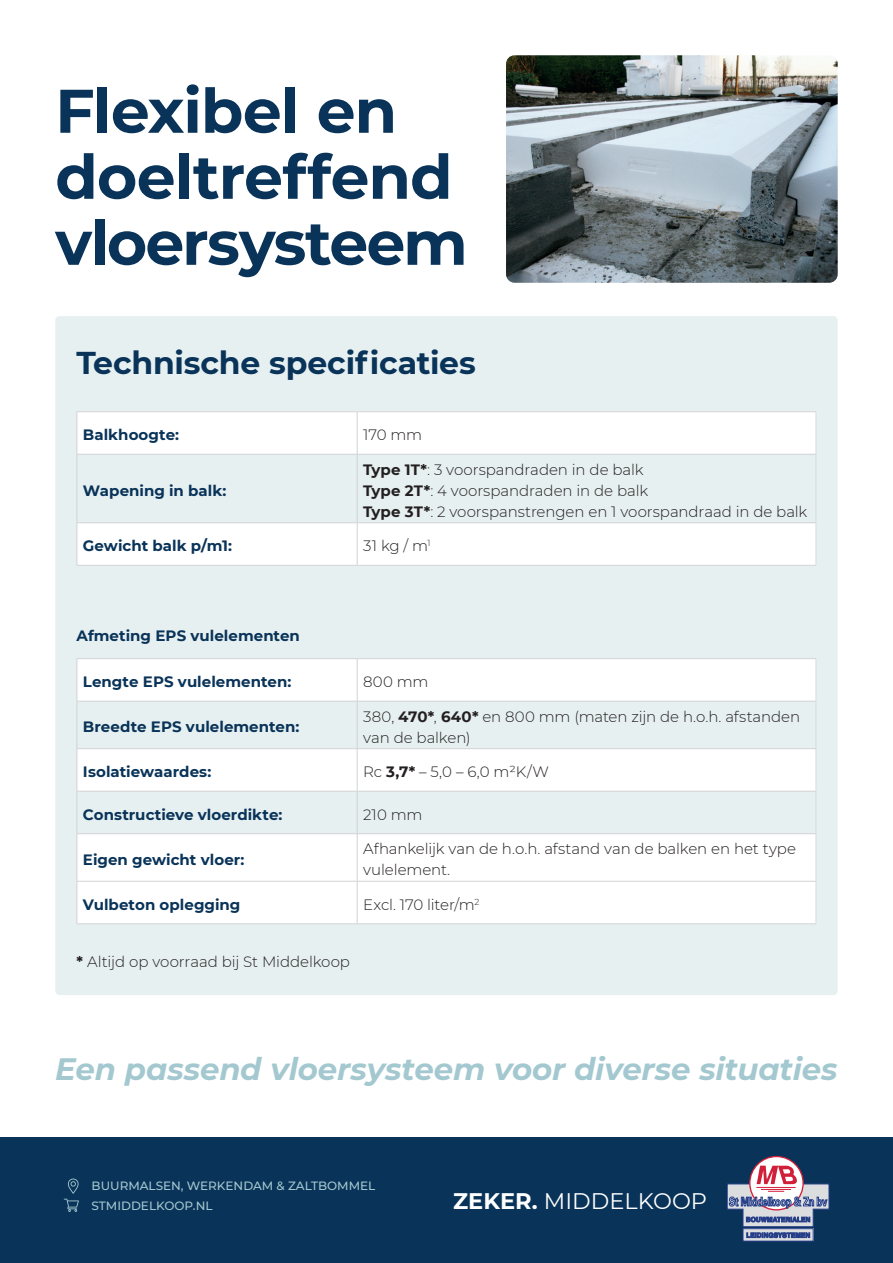
<style>
.page{position:relative;width:893px;height:1263px;background:#fff}
.page>*{position:absolute;margin:0;border:0;box-sizing:border-box;transform-origin:0 0}
.t1{font:700 61.5px/66px "Montserrat";letter-spacing:-.015em;color:#093358}
.t2{font:700 31.5px "Montserrat";letter-spacing:-.005em;color:#093358}
.t3{font:italic 700 30.9px "Montserrat";letter-spacing:-.005em;color:#a4c8d0}
.t4{font:22.5px "Montserrat";color:#fff}
.t5{font:300 15px/21px "Montserrat";letter-spacing:-.005em;color:#231f20}
.t6{font:700 15px "Montserrat";color:#093358}
.t7{font:500 12px/19.5px "Montserrat";color:#a4c8d0}
.s1{font-weight:700}
</style>
<div class="page">
<img style="left:506px;top:55px;width:332px;height:228px">
<div style="left:55px;top:316px;width:783px;height:679px;background:#e7f0f1;border-radius:4px"></div>
<div style="left:0;top:1137px;width:893px;height:126px;background:#093358"></div>
<svg style="left:745px;top:1238px;width:66px;height:1px"></svg>
<svg style="left:750px;top:1156px;width:53px;height:54px"></svg>
<svg style="left:727px;top:1165px;width:102px;height:73px"></svg>
<svg style="left:64px;top:1178px;width:15px;height:34px"></svg>
<div style="left:77px;top:411px;width:739px;height:155px;background:#fff"></div>
<div style="left:78px;top:455px;width:738px;height:67px;background:#e7f0f1"></div>
<hr style="left:77px;top:411px;width:280px;height:1px;background:#d1d2d4">
<hr style="left:77px;top:412px;width:1px;height:42px;background:#d1d2d4">
<hr style="left:357px;top:411px;width:459px;height:1px;background:#d1d2d4">
<hr style="left:357px;top:412px;width:1px;height:42px;background:#d1d2d4">
<hr style="left:816px;top:412px;width:1px;height:42px;background:#d1d2d4">
<hr style="left:357px;top:454px;width:459px;height:1px;background:#d1d2d4">
<hr style="left:816px;top:455px;width:1px;height:67px;background:#d1d2d4">
<hr style="left:77px;top:523px;width:1px;height:42px;background:#d1d2d4">
<hr style="left:357px;top:522px;width:459px;height:1px;background:#d1d2d4">
<hr style="left:357px;top:523px;width:1px;height:42px;background:#d1d2d4">
<hr style="left:816px;top:523px;width:1px;height:42px;background:#d1d2d4">
<hr style="left:357px;top:565px;width:459px;height:1px;background:#d1d2d4">
<hr style="left:77px;top:565px;width:280px;height:1px;background:#d1d2d4">
<hr style="left:77px;top:454px;width:280px;height:1px;background:#d1d2d4">
<hr style="left:77px;top:455px;width:1px;height:67px;background:#d1d2d4">
<hr style="left:357px;top:455px;width:1px;height:67px;background:#d1d2d4">
<hr style="left:77px;top:522px;width:280px;height:1px;background:#d1d2d4">
<div style="left:77px;top:658px;width:739px;height:266px;background:#fff"></div>
<svg style="left:78px;top:702px;width:738px;height:131px;fill:#e7f0f1"></svg>
<hr style="left:77px;top:659px;width:1px;height:42px;background:#d1d2d4">
<hr style="left:357px;top:658px;width:459px;height:1px;background:#d1d2d4">
<hr style="left:357px;top:659px;width:1px;height:42px;background:#d1d2d4">
<hr style="left:816px;top:659px;width:1px;height:42px;background:#d1d2d4">
<hr style="left:357px;top:701px;width:459px;height:1px;background:#d1d2d4">
<hr style="left:816px;top:701px;width:1px;height:47px;background:#d1d2d4">
<hr style="left:77px;top:749px;width:1px;height:42px;background:#d1d2d4">
<hr style="left:357px;top:748px;width:459px;height:1px;background:#d1d2d4">
<hr style="left:357px;top:749px;width:1px;height:42px;background:#d1d2d4">
<hr style="left:816px;top:749px;width:1px;height:42px;background:#d1d2d4">
<hr style="left:357px;top:791px;width:459px;height:1px;background:#d1d2d4">
<hr style="left:816px;top:791px;width:1px;height:42px;background:#d1d2d4">
<hr style="left:77px;top:834px;width:1px;height:47px;background:#d1d2d4">
<hr style="left:357px;top:833px;width:459px;height:1px;background:#d1d2d4">
<hr style="left:357px;top:834px;width:1px;height:47px;background:#d1d2d4">
<hr style="left:816px;top:834px;width:1px;height:47px;background:#d1d2d4">
<hr style="left:77px;top:881px;width:280px;height:1px;background:#d1d2d4">
<hr style="left:77px;top:882px;width:1px;height:41px;background:#d1d2d4">
<hr style="left:357px;top:881px;width:459px;height:1px;background:#d1d2d4">
<hr style="left:357px;top:882px;width:1px;height:41px;background:#d1d2d4">
<hr style="left:816px;top:882px;width:1px;height:41px;background:#d1d2d4">
<hr style="left:77px;top:923px;width:280px;height:1px;background:#d1d2d4">
<hr style="left:357px;top:923px;width:459px;height:1px;background:#d1d2d4">
<hr style="left:77px;top:791px;width:280px;height:1px;background:#d1d2d4">
<hr style="left:77px;top:791px;width:1px;height:42px;background:#d1d2d4">
<hr style="left:357px;top:791px;width:1px;height:42px;background:#d1d2d4">
<hr style="left:77px;top:833px;width:280px;height:1px;background:#d1d2d4">
<hr style="left:77px;top:701px;width:280px;height:1px;background:#d1d2d4">
<hr style="left:77px;top:701px;width:1px;height:47px;background:#d1d2d4">
<hr style="left:357px;top:701px;width:1px;height:47px;background:#d1d2d4">
<hr style="left:77px;top:748px;width:280px;height:1px;background:#d1d2d4">
<hr style="left:77px;top:658px;width:280px;height:1px;background:#d1d2d4">
<h1 class="t1" style="left:55px;top:75px;width:414px">Flexibel en doeltreffend vloersysteem</h1>
<h2 class="t2" style="left:77px;top:340px;width:401px">Technische specificaties</h2>
<p class="t6" style="left:83px;top:424px;width:98px">Balkhoogte:</p>
<p class="t5" style="left:363px;top:424px;width:60px">170 mm</p>
<p class="t6" style="left:83px;top:480px;width:145px">Wapening in balk:</p>
<p class="t5" style="left:363px;top:458px;width:446px"><span class="s1">Type 1T*</span>: 3 voorspandraden in de balk<br><span class="s1">Type 2T*</span>: 4 voorspandraden in de balk<br><span class="s1">Type 3T*</span>: 2 voorspanstrengen en 1 voorspandraad in de balk</p>
<p class="t6" style="left:83px;top:535px;width:151px">Gewicht balk p/m1:</p>
<p class="t5" style="left:363px;top:535px;width:69px">31 kg / m<sup>1</sup></p>
<p class="t6" style="left:77px;top:625px;width:225px">Afmeting EPS vulelementen</p>
<p class="t6" style="left:83px;top:671px;width:210px">Lengte EPS vulelementen:</p>
<p class="t5" style="left:363px;top:671px;width:67px">800 mm</p>
<p class="t6" style="left:83px;top:716px;width:218px">Breedte EPS vulelementen:</p>
<p class="t5" style="left:363px;top:705px;width:439px">380, <span class="s1">470*</span>, <span class="s1">640*</span> en 800 mm (maten zijn de h.o.h. afstanden van de balken)</p>
<p class="t6" style="left:83px;top:761px;width:130px">Isolatiewaardes:</p>
<p class="t5" style="left:363px;top:761px;width:187px">Rc <span class="s1">3,7*</span> – 5,0 – 6,0 m²K/W</p>
<p class="t6" style="left:83px;top:803px;width:201px">Constructieve vloerdikte:</p>
<p class="t5" style="left:363px;top:803px;width:61px">210 mm</p>
<p class="t6" style="left:83px;top:849px;width:163px">Eigen gewicht vloer:</p>
<p class="t5" style="left:363px;top:838px;width:434px">Afhankelijk van de h.o.h. afstand van de balken en het type vulelement.</p>
<p class="t6" style="left:83px;top:894px;width:159px">Vulbeton oplegging</p>
<p class="t5" style="left:363px;top:893px;width:118px">Excl. 170 liter/m<sup>2</sup></p>
<p class="t5" style="left:77px;top:951px;width:275px"><span class="s1">*</span> Altijd op voorraad bij St Middelkoop</p>
<h3 class="t3" style="left:55px;top:1047px;width:784px">Een passend vloersysteem voor diverse situaties</h3>
<p class="t7" style="left:92px;top:1176px;width:285px">BUURMALSEN, WERKENDAM &amp; ZALTBOMMEL<br>STMIDDELKOOP.NL</p>
<h3 class="t4" style="left:453px;top:1185px;width:255px"><span class="s1">ZEKER.</span> MIDDELKOOP</h3>
</div>
